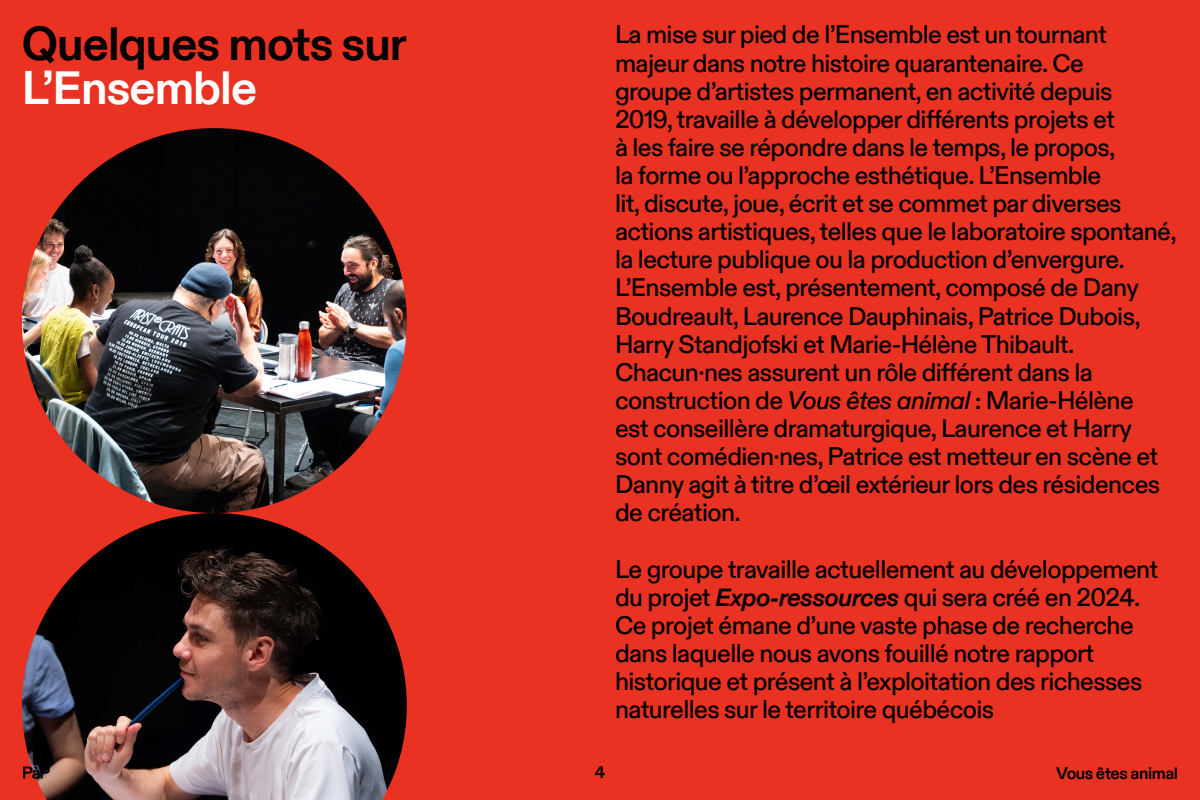
<style>
.page{position:relative;width:1200px;height:800px;background:#e93222}
.page>*{position:absolute;margin:0;border:0;box-sizing:border-box;transform-origin:0 0}
.t1{font:700 47.5px "ABC Diatype";letter-spacing:-.02em;color:#000}
.t2{font:700 47.5px "ABC Diatype";letter-spacing:-.02em;color:#fff}
.t3{font:500 25.31px/28.1px "ABC Diatype";letter-spacing:-.025em;color:#000}
.t4{font:700 16.88px "ABC Diatype";letter-spacing:-.025em;color:#000}
.s1{font-style:italic}
.s2{font-weight:700;font-style:italic}
</style>
<div class="page">
<img style="left:22px;top:128px;width:385px;height:385px;border-radius:192px">
<img style="left:22px;top:513px;width:385px;height:287px">
<svg style="left:23px;top:753px;width:27px;height:26px"></svg>
<h1 class="t1" style="left:22px;top:7px;width:387px">Quelques mots sur</h1>
<h1 class="t2" style="left:22px;top:51px;width:237px">L’Ensemble</h1>
<p class="t3" style="left:615px;top:19px;width:563px">La mise sur pied de l’Ensemble est un tournant majeur dans notre histoire quarantenaire. Ce<br>groupe d’artistes permanent, en activité depuis 2019, travaille à développer différents projets et<br>à les faire se répondre dans le temps, le propos,<br>la forme ou l’approche esthétique. L’Ensemble<br>lit, discute, joue, écrit et se commet par diverses actions artistiques, telles que le laboratoire spontané, la lecture publique ou la production d’envergure.<br>L’Ensemble est, présentement, composé de Dany Boudreault, Laurence Dauphinais, Patrice Dubois, Harry Standjofski et Marie-Hélène Thibault.<br>Chacun·nes assurent un rôle différent dans la construction de <span class="s1">Vous êtes animal</span> : Marie-Hélène<br>est conseillère dramaturgique, Laurence et Harry sont comédien·nes, Patrice est metteur en scène et Danny agit à titre d’œil extérieur lors des résidences de création.</p>
<p class="t3" style="left:615px;top:553px;width:545px">Le groupe travaille actuellement au développement du projet <span class="s2">Expo-ressources</span> qui sera créé en 2024.<br>Ce projet émane d’une vaste phase de recherche dans laquelle nous avons fouillé notre rapport historique et présent à l’exploitation des richesses naturelles sur le territoire québécois</p>
<p class="t4" style="left:595px;top:759px;width:12px">4</p>
<p class="t4" style="left:1056px;top:760px;width:123px">Vous êtes animal</p>
</div>
